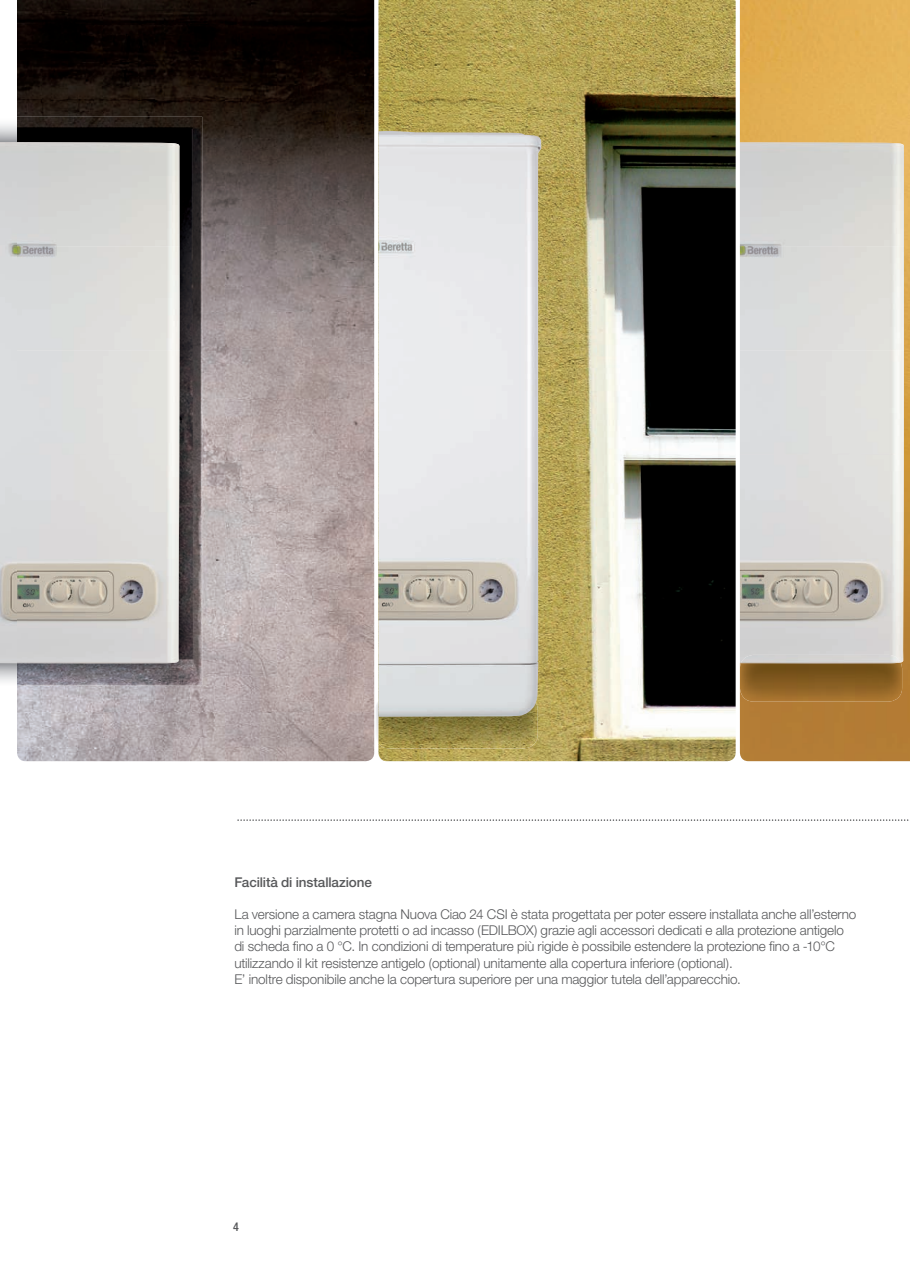
<style>
.page{position:relative;width:910px;height:1280px;background:#fff}
.page>*{position:absolute;margin:0;border:0;box-sizing:border-box;transform-origin:0 0}
.t1{font:300 13.5px/16.2px "Helvetica Neue";letter-spacing:-.01em;color:#57585a}
.t2{font:500 13.5px "Helvetica Neue";letter-spacing:-.01em;color:#57585a}
.t3{font:500 condensed 12px "Helvetica Neue";color:#57585a}
</style>
<div class="page">
<img style="left:17px;top:0;width:357px;height:761px">
<img style="left:378px;top:0;width:358px;height:761px">
<img style="left:740px;top:0;width:170px;height:761px">
<img style="left:0;top:117px;width:202px;height:569px">
<img style="left:0;top:142px;width:179px;height:521px">
<img style="left:376px;top:702px;width:2px;height:37px">
<img style="left:378px;top:717px;width:160px;height:31px">
<img style="left:740px;top:663px;width:162px;height:39px">
<img style="left:378px;top:131px;width:164px;height:586px">
<img style="left:740px;top:142px;width:164px;height:521px">
<svg style="left:237px;top:819px;width:672px;height:2px"></svg>
<p class="t2" style="left:234px;top:874px;width:139px">Facilità di installazione</p>
<p class="t1" style="left:234px;top:906px;width:624px">La versione a camera stagna Nuova Ciao 24 CSI è stata progettata per poter essere installata anche all’esterno in luoghi parzialmente protetti o ad incasso (EDILBOX) grazie agli accessori dedicati e alla protezione antigelo di scheda fino a 0 °C. In condizioni di temperature più rigide è possibile estendere la protezione fino a -10°C utilizzando il kit resistenze antigelo (optional) unitamente alla copertura inferiore (optional).<br>E’ inoltre disponibile anche la copertura superiore per una maggior tutela dell’apparecchio.</p>
<p class="t3" style="left:233px;top:1220px;width:7px">4</p>
</div>
